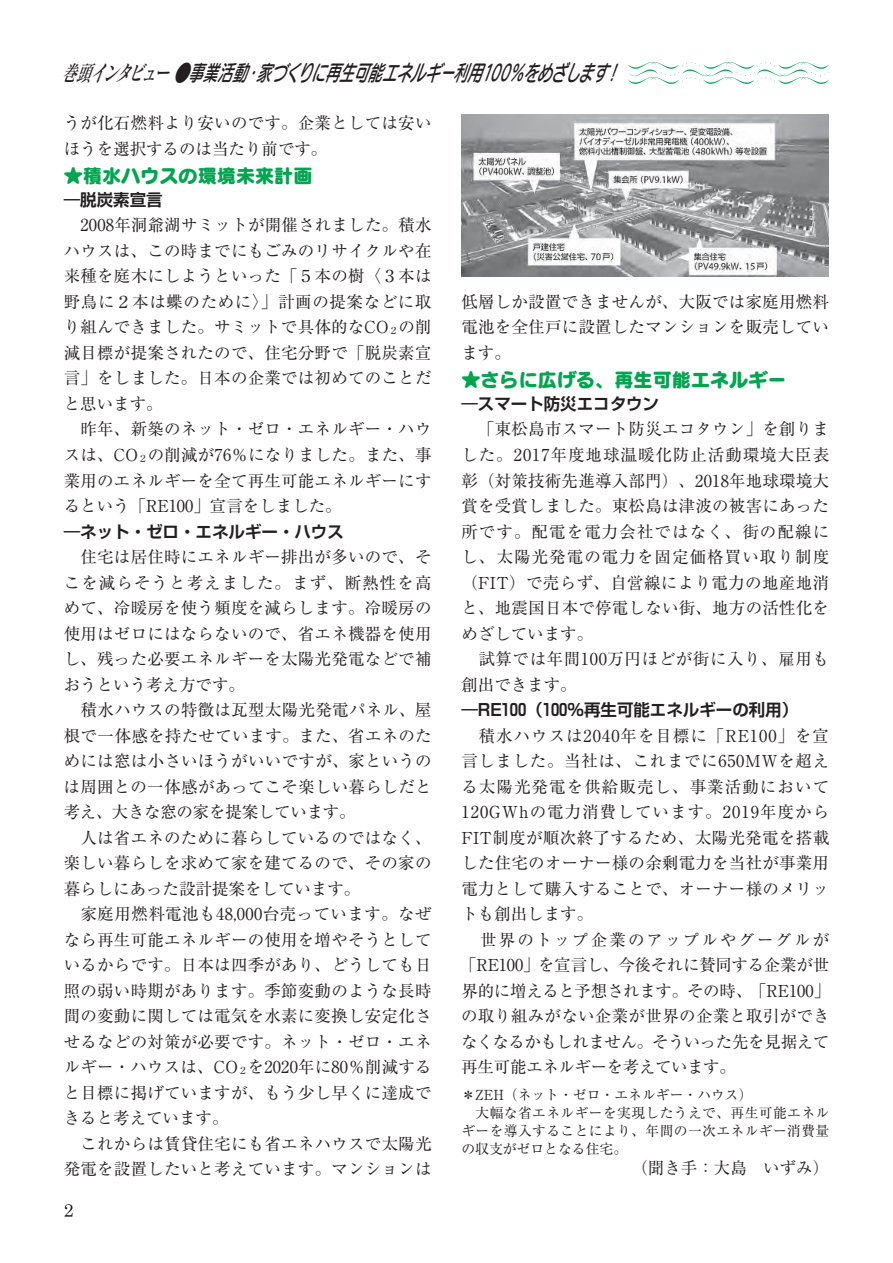
<style>
.page{position:relative;width:893px;height:1263px;background:#fff}
.page>*{position:absolute;margin:0;border:0;box-sizing:border-box;transform-origin:0 0}
.t1{font:italic 22.05px "Seurat Pro DB";color:#231f20;scale:.66 1}
.t2{font:19.2px "Seurat Pro N EB";color:#00a54f}
.t3{font:16.5px/25.5px "Ryumin Pr 6 N";letter-spacing:.015em;color:#231f20}
.t4{font:700 16.5px "Shin Go Pr 6 N De";color:#231f20}
.t5{font:13.8px/18.1px "Ryumin Pr 6 N";letter-spacing:.025em;color:#231f20}
.s1{font-family:"Matisse Pro DB"}
.s2{font-size:9.6px}
</style>
<div class="page">
<svg style="left:64px;top:1204px;width:9px;height:12px"></svg>
<svg style="left:628px;top:62px;width:201px;height:22px"></svg>
<img style="left:461px;top:115px;width:368px;height:161px">
<h1 class="t1" style="left:62px;top:58px;width:860px"><span class="s1">巻頭インタビュー</span>●事業活動・家づくりに再生可能エネルギー利用100％をめざします！</h1>
<p class="t3" style="left:64px;top:110px;width:369px">うが化石燃料より安いのです。企業としては安いほうを選択するのは当たり前です。</p>
<p class="t2" style="left:64px;top:162px;width:250px">★積水ハウスの環境未来計画</p>
<p class="t4" style="left:64px;top:186px;width:100px">―脱炭素宣言</p>
<p class="t3" style="left:64px;top:212px;width:369px">　2008年洞爺湖サミットが開催されました。積水ハウスは、この時までにもごみのリサイクルや在来種を庭木にしようといった「５本の樹〈３本は野鳥に２本は蝶のために〉」計画の提案などに取り組んできました。サミットで具体的なCO<span class="s2">２</span>の削減目標が提案されたので、住宅分野で「脱炭素宣言」をしました。日本の企業では初めてのことだと思います。<br>　昨年、新築のネット・ゼロ・エネルギー・ハウスは、CO<span class="s2">２</span>の削減が76％になりました。また、事業用のエネルギーを全て再生可能エネルギーにするという「RE100」宣言をしました。</p>
<p class="t4" style="left:64px;top:518px;width:282px">―ネット・ゼロ・エネルギー・ハウス</p>
<p class="t3" style="left:64px;top:543px;width:370px">　住宅は居住時にエネルギー排出が多いので、そこを減らそうと考えました。まず、断熱性を高めて、冷暖房を使う頻度を減らします。冷暖房の使用はゼロにはならないので、省エネ機器を使用し、残った必要エネルギーを太陽光発電などで補おうという考え方です。<br>　積水ハウスの特徴は瓦型太陽光発電パネル、屋根で一体感を持たせています。また、省エネのためには窓は小さいほうがいいですが、家というのは周囲との一体感があってこそ楽しい暮らしだと考え、大きな窓の家を提案しています。<br>　人は省エネのために暮らしているのではなく、楽しい暮らしを求めて家を建てるので、その家の暮らしにあった設計提案をしています。<br>　家庭用燃料電池も48,000台売っています。なぜなら再生可能エネルギーの使用を増やそうとしているからです。日本は四季があり、どうしても日照の弱い時期があります。季節変動のような長時間の変動に関しては電気を水素に変換し安定化させるなどの対策が必要です。ネット・ゼロ・エネルギー・ハウスは、CO<span class="s2">２</span>を2020年に80％削減すると目標に掲げていますが、もう少し早くに達成できると考えています。<br>　これからは賃貸住宅にも省エネハウスで太陽光発電を設置したいと考えています。マンションは</p>
<p class="t3" style="left:461px;top:288px;width:369px;text-align:justify">低層しか設置できませんが、大阪では家庭用燃料電池を全住戸に設置したマンションを販売しています。</p>
<p class="t2" style="left:461px;top:366px;width:327px">★さらに広げる、再生可能エネルギー</p>
<p class="t4" style="left:461px;top:390px;width:199px">―スマート防災エコタウン</p>
<p class="t3" style="left:461px;top:416px;width:369px">　「東松島市スマート防災エコタウン」を創りました。2017年度地球温暖化防止活動環境大臣表彰（対策技術先進導入部門）、2018年地球環境大賞を受賞しました。東松島は津波の被害にあった所です。配電を電力会社ではなく、街の配線にし、太陽光発電の電力を固定価格買い取り制度（FIT）で売らず、自営線により電力の地産地消と、地震国日本で停電しない街、地方の活性化をめざしています。<br>　試算では年間100万円ほどが街に入り、雇用も創出できます。</p>
<p class="t4" style="left:461px;top:696px;width:338px">―RE100（100％再生可能エネルギーの利用）</p>
<p class="t3" style="left:460px;top:722px;width:371px">　積水ハウスは2040年を目標に「RE100」を宣言しました。当社は、これまでに650MWを超える太陽光発電を供給販売し、事業活動において<br>120GWhの電力消費しています。2019年度から<br>FIT制度が順次終了するため、太陽光発電を搭載した住宅のオーナー様の余剰電力を当社が事業用電力として購入することで、オーナー様のメリットも創出します。<br>　世界のトップ企業のアップルやグーグルが「RE100」を宣言し、今後それに賛同する企業が世界的に増えると予想されます。その時、「RE100」の取り組みがない企業が世界の企業と取引ができなくなるかもしれません。そういった先を見据えて再生可能エネルギーを考えています。</p>
<p class="t5" style="left:461px;top:1085px;width:369px">＊ZEH（ネット・ゼロ・エネルギー・ハウス）<br>　大幅な省エネルギーを実現したうえで、再生可能エネルギーを導入することにより、年間の一次エネルギー消費量の収支がゼロとなる住宅。</p>
<p class="t3" style="left:631px;top:1154px;width:199px">（聞き手：大島　いずみ）</p>
</div>
